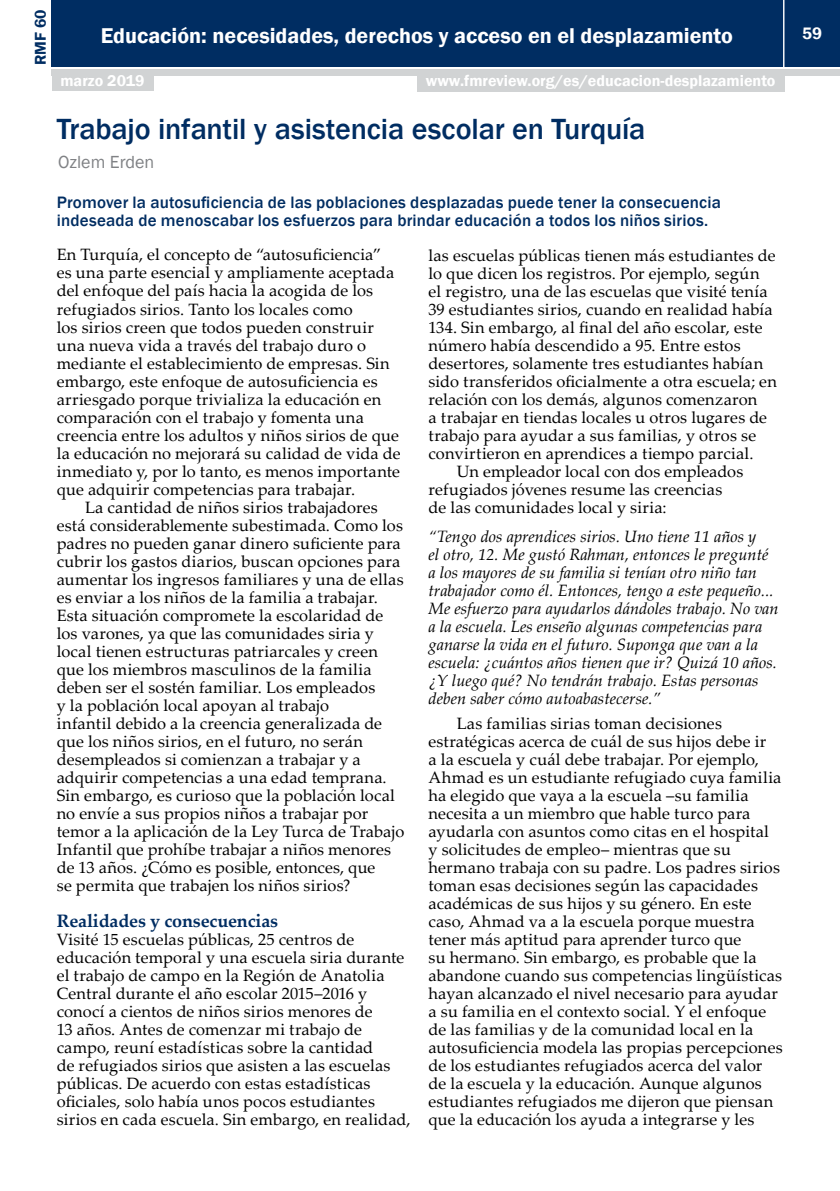
<style>
.page{position:relative;width:840px;height:1191px;background:#fff}
.page>*{position:absolute;margin:0;border:0;box-sizing:border-box;transform-origin:0 0}
.t1{font:500 30px "Franklin Gothic";letter-spacing:-.005em;color:#002d62}
.t2{font:600 22px "Franklin Gothic";color:#fff}
.t3{font:700 18px "Palatino Linotype";letter-spacing:-.01em;color:#002d62}
.t4{font:18px "Franklin Gothic";color:#808285}
.t5{font:500 17px/18px "Franklin Gothic";letter-spacing:.01em;color:#002d62}
.t6{font:600 17px "Franklin Gothic";color:#fff}
.t7{font:16.4px/18px "Palatino Linotype";letter-spacing:.01em;color:#000}
.t8{font:italic 16.4px/18px "Palatino Linotype";color:#000}
.t9{font:600 16px "Franklin Gothic";color:#fff}
.t10{font:600 16px "Franklin Gothic";color:#002d62}
</style>
<div class="page">
<div style="left:52px;top:0;width:787px;height:66px;background:#002d62"></div>
<div style="left:52px;top:69px;width:787px;height:6px;background:#d1d3d4"></div>
<hr style="left:782px;top:0;width:2px;height:68px;background:#fff">
<div style="left:52px;top:73px;width:101px;height:18px;background:#d1d3d4"></div>
<div style="left:416px;top:74px;width:368px;height:18px;background:#d1d3d4"></div>
<p class="t10" style="left:31px;top:65px;width:57px;rotate:-90deg">RMF 60</p>
<h2 class="t2" style="left:101px;top:22px;width:633px">Educación: necesidades, derechos y acceso en el desplazamiento</h2>
<p class="t9" style="left:60px;top:71px;width:86px">marzo 2019</p>
<p class="t9" style="left:425px;top:71px;width:351px">www.fmreview.org/es/educacion-desplazamiento</p>
<h1 class="t1" style="left:57px;top:110px;width:589px">Trabajo infantil y asistencia escolar en Turquía</h1>
<p class="t4" style="left:58px;top:151px;width:97px">Ozlem Erden</p>
<p class="t5" style="left:57px;top:194px;width:665px">Promover la autosuficiencia de las poblaciones desplazadas puede tener la consecuencia indeseada de menoscabar los esfuerzos para brindar educación a todos los niños sirios.</p>
<p class="t7" style="left:57px;top:245px;width:345px">En Turquía, el concepto de “autosuficiencia”<br>es una parte esencial y ampliamente aceptada del enfoque del país hacia la acogida de los refugiados sirios. Tanto los locales como<br>los sirios creen que todos pueden construir una nueva vida a través del trabajo duro o mediante el establecimiento de empresas. Sin embargo, este enfoque de autosuficiencia es arriesgado porque trivializa la educación en comparación con el trabajo y fomenta una creencia entre los adultos y niños sirios de que la educación no mejorará su calidad de vida de inmediato y, por lo tanto, es menos importante que adquirir competencias para trabajar.</p>
<p class="t7" style="left:57px;top:497px;width:349px;text-indent:28px">La cantidad de niños sirios trabajadores está considerablemente subestimada. Como los padres no pueden ganar dinero suficiente para cubrir los gastos diarios, buscan opciones para aumentar los ingresos familiares y una de ellas es enviar a los niños de la familia a trabajar.<br>Esta situación compromete la escolaridad de los varones, ya que las comunidades siria y local tienen estructuras patriarcales y creen que los miembros masculinos de la familia deben ser el sostén familiar. Los empleados<br>y la población local apoyan al trabajo<br>infantil debido a la creencia generalizada de que los niños sirios, en el futuro, no serán desempleados si comienzan a trabajar y a adquirir competencias a una edad temprana.<br>Sin embargo, es curioso que la población local no envíe a sus propios niños a trabajar por temor a la aplicación de la Ley Turca de Trabajo Infantil que prohíbe trabajar a niños menores de 13 años. ¿Cómo es posible, entonces, que<br>se permita que trabajen los niños sirios?</p>
<p class="t3" style="left:57px;top:907px;width:223px">Realidades y consecuencias</p>
<p class="t7" style="left:57px;top:929px;width:355px">Visité 15 escuelas públicas, 25 centros de educación temporal y una escuela siria durante el trabajo de campo en la Región de Anatolia Central durante el año escolar 2015–2016 y conocí a cientos de niños sirios menores de<br>13 años. Antes de comenzar mi trabajo de campo, reuní estadísticas sobre la cantidad<br>de refugiados sirios que asisten a las escuelas públicas. De acuerdo con estas estadísticas oficiales, solo había unos pocos estudiantes sirios en cada escuela. Sin embargo, en realidad,</p>
<p class="t7" style="left:428px;top:245px;width:348px">las escuelas públicas tienen más estudiantes de</p>
<p class="t7" style="left:428px;top:263px;width:332px">lo que dicen los registros. Por ejemplo, según</p>
<p class="t7" style="left:428px;top:281px;width:340px">el registro, una de las escuelas que visité tenía</p>
<p class="t7" style="left:428px;top:299px;width:345px">39 estudiantes sirios, cuando en realidad había</p>
<p class="t7" style="left:428px;top:317px;width:335px">134. Sin embargo, al final del año escolar, este</p>
<p class="t7" style="left:428px;top:335px;width:313px">número había descendido a 95. Entre estos</p>
<p class="t7" style="left:428px;top:353px;width:336px">desertores, solamente tres estudiantes habían</p>
<p class="t7" style="left:428px;top:371px;width:350px">sido transferidos oficialmente a otra escuela; en</p>
<p class="t7" style="left:428px;top:389px;width:330px">relación con los demás, algunos comenzaron</p>
<p class="t7" style="left:428px;top:407px;width:340px">a trabajar en tiendas locales u otros lugares de</p>
<p class="t7" style="left:428px;top:425px;width:329px">trabajo para ayudar a sus familias, y otros se</p>
<p class="t7" style="left:428px;top:443px;width:326px">convirtieron en aprendices a tiempo parcial.</p>
<p class="t7" style="left:456px;top:461px;width:288px">Un empleador local con dos empleados</p>
<p class="t7" style="left:428px;top:479px;width:295px">refugiados jóvenes resume las creencias</p>
<p class="t7" style="left:428px;top:497px;width:239px">de las comunidades local y siria:</p>
<p class="t8" style="left:428px;top:527px;width:351px">“Tengo dos aprendices sirios. Uno tiene 11 años y<br>el otro, 12. Me gustó Rahman, entonces le pregunté a los mayores de su familia si tenían otro niño tan trabajador como él. Entonces, tengo a este pequeño...<br>Me esfuerzo para ayudarlos dándoles trabajo. No van a la escuela. Les enseño algunas competencias para ganarse la vida en el futuro. Suponga que van a la escuela: ¿cuántos años tienen que ir? Quizá 10 años. ¿Y luego qué? No tendrán trabajo. Estas personas deben saber cómo autoabastecerse.”</p>
<p class="t7" style="left:428px;top:713px;width:355px;text-indent:28px">Las familias sirias toman decisiones estratégicas acerca de cuál de sus hijos debe ir<br>a la escuela y cuál debe trabajar. Por ejemplo, Ahmad es un estudiante refugiado cuya familia ha elegido que vaya a la escuela –su familia necesita a un miembro que hable turco para ayudarla con asuntos como citas en el hospital<br>y solicitudes de empleo– mientras que su hermano trabaja con su padre. Los padres sirios toman esas decisiones según las capacidades académicas de sus hijos y su género. En este caso, Ahmad va a la escuela porque muestra tener más aptitud para aprender turco que<br>su hermano. Sin embargo, es probable que la abandone cuando sus competencias lingüísticas hayan alcanzado el nivel necesario para ayudar a su familia en el contexto social. Y el enfoque de las familias y de la comunidad local en la autosuficiencia modela las propias percepciones de los estudiantes refugiados acerca del valor de la escuela y la educación. Aunque algunos estudiantes refugiados me dijeron que piensan que la educación los ayuda a integrarse y les</p>
<p class="t6" style="left:801px;top:23px;width:21px">59</p>
</div>
